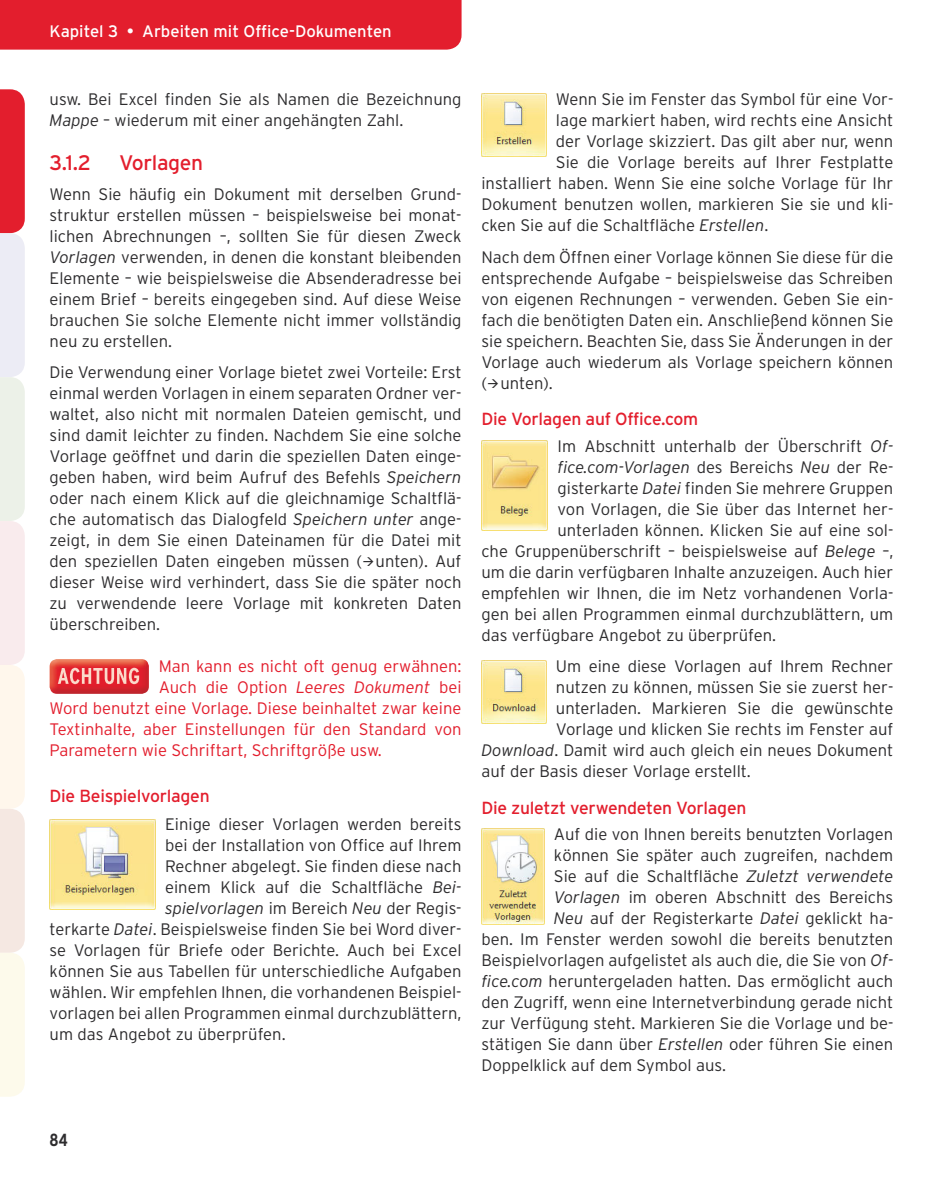
<style>
.page{position:relative;width:943px;height:1191px;background:#fff}
.page>*{position:absolute;margin:0;border:0;box-sizing:border-box;transform-origin:0 0}
.t1{font:21px "Interstate";letter-spacing:-.015em;color:#e31e2d}
.t2{font:17.5px "Interstate";letter-spacing:-.015em;color:#e31e2d}
.t3{font:700 condensed 17.5px "Interstate";color:#2d2c2e}
.t4{font:300 16.62px/21px "Interstate";color:#2d2c2e;text-align:justify}
.t5{font:300 16.62px "Interstate";color:#e31e2d}
.t6{font:16.62px "Interstate";color:#fff}
.t7{font:italic 300 16.62px "Interstate";color:#2d2c2e}
.s1{font-style:italic}
.s2{font-style:normal}
</style>
<div class="page">
<div style="left:0;top:0;width:461px;height:50px;background:#e31e2d"></div>
<svg style="left:0;top:89px;width:25px;height:1007px;background:#f3d3d1"></svg>
<img style="left:50px;top:659px;width:99px;height:35px">
<img style="left:58px;top:667px;width:81px;height:17px">
<img style="left:50px;top:819px;width:105px;height:90px">
<img style="left:481px;top:94px;width:65px;height:63px">
<img style="left:481px;top:440px;width:66px;height:90px">
<img style="left:481px;top:661px;width:65px;height:63px">
<img style="left:481px;top:828px;width:63px;height:96px">
<p class="t6" style="left:50px;top:22px;width:343px">Kapitel 3 • Arbeiten mit Office-Dokumenten</p>
<p class="t4" style="left:50px;top:89px;width:413px">usw. Bei Excel finden Sie als Namen die Bezeichnung<br><span class="s1">Mappe</span> – wiederum mit einer angehängten Zahl.</p>
<p class="t1" style="left:50px;top:151px;width:43px">3.1.2</p>
<p class="t1" style="left:119px;top:151px;width:86px">Vorlagen</p>
<p class="t4" style="left:50px;top:183px;width:413px">Wenn Sie häufig ein Dokument mit derselben Grund&shy;struktur ers tellen müssen – beispielsweise bei monat&shy;lichen Abrechnungen –, sollten Sie für diesen Zweck <span class="s1">Vorlagen</span> verwenden, in denen die konstant bleibenden Elemente – wie beispielsweise die Absenderadresse bei einem Brief – bereits eingegeben sind. Auf diese Weise brauchen Sie solche Elemente nicht immer vollständig neu zu erstellen.</p>
<p class="t4" style="left:50px;top:361px;width:413px">Die Verwendung einer Vorlage bietet zwei Vorteile: Erst einmal werden Vorlagen in einem separaten Ordner ver&shy;waltet, also nicht mit normalen Dateien gemischt, und sind damit leichter zu finden. Nachdem Sie eine solche Vorlage geöffnet und darin die speziellen Daten einge&shy;geben haben, wird beim Aufruf des Befehls <span class="s1">Speichern </span>oder nach einem Klick auf die gleichnamige Schaltflä&shy;che automatisch das Dialogfeld <span class="s1">Speichern unter</span> ange&shy;zeigt, in dem Sie einen Dateinamen für die Datei mit den speziellen Daten eingeben müssen (→unten). Auf dieser Weise wird verhindert, dass Sie die später noch zu verwendende leere Vorlage mit konkreten Daten überschreiben.</p>
<p class="t5" style="left:159px;top:657px;width:304px">Man kann es nicht oft genug erwähnen:</p>
<p class="t5" style="left:159px;top:678px;width:304px">Auch die Option <span class="s1">Leeres Dokument</span> bei</p>
<p class="t5" style="left:50px;top:699px;width:413px">Word benutzt eine Vorlage. Diese beinhaltet zwar keine</p>
<p class="t5" style="left:50px;top:720px;width:413px">Textinhalte, aber Einstellungen für den Standard von</p>
<p class="t5" style="left:50px;top:741px;width:334px">Parametern wie Schriftart, Schriftgröße usw.</p>
<p class="t2" style="left:50px;top:786px;width:161px">Die Beispielvorlagen</p>
<p class="t4" style="left:165px;top:813px;width:298px">Einige dieser Vorlagen werden bereits</p>
<p class="t4" style="left:165px;top:834px;width:298px">bei der Installation von Office auf Ihrem</p>
<p class="t4" style="left:165px;top:855px;width:298px">Rechner abgelegt. Sie finden diese nach</p>
<p class="t4" style="left:165px;top:876px;width:298px">einem Klick auf die Schaltfläche <span class="s1">Bei-</span></p>
<p class="t4" style="left:165px;top:897px;width:298px"><span class="s1">spielvorlagen</span> im Bereich <span class="s1">Neu</span> der Regis-</p>
<p class="t4" style="left:50px;top:918px;width:413px">terkarte <span class="s1">Datei</span>. Beispielsweise finden Sie bei Word diver-</p>
<p class="t4" style="left:50px;top:939px;width:413px">se Vorlagen für Briefe oder Berichte. Auch bei Excel</p>
<p class="t4" style="left:50px;top:960px;width:413px">können Sie aus Tabellen für unterschiedliche Aufgaben</p>
<p class="t4" style="left:50px;top:981px;width:413px">wählen. Wir empfehlen Ihnen, die vorhandenen Beispiel-</p>
<p class="t4" style="left:50px;top:1002px;width:413px">vorlagen bei allen Programmen einmal durchzublättern,</p>
<p class="t4" style="left:50px;top:1023px;width:237px">um das Angebot zu überprüfen.</p>
<p class="t4" style="left:556px;top:89px;width:339px">Wenn Sie im Fenster das Symbol für eine Vor-</p>
<p class="t4" style="left:556px;top:110px;width:339px">lage markiert haben, wird rechts eine Ansicht</p>
<p class="t4" style="left:556px;top:131px;width:339px">der Vorlage skizziert. Das gilt aber nur, wenn</p>
<p class="t4" style="left:556px;top:151px;width:339px">Sie die Vorlage bereits auf Ihrer Festplatte</p>
<p class="t4" style="left:481px;top:172px;width:413px">installiert haben. Wenn Sie eine solche Vorlage für Ihr</p>
<p class="t4" style="left:481px;top:193px;width:413px">Dokument benutzen wollen, markieren Sie sie und kli-</p>
<p class="t4" style="left:481px;top:214px;width:288px">cken Sie auf die Schaltfläche <span class="s1">Erstellen</span>.</p>
<p class="t4" style="left:481px;top:246px;width:413px">Nach dem Öffnen einer Vorlage können Sie diese für die entsprechende Aufgabe – beispielsweise das Schreiben von eigenen Rechnungen – verwenden. Geben Sie ein&shy;fach die benötigten Daten ein. Anschließend können Sie sie speichern. Beachten Sie, dass Sie Änderungen in der Vorlage auch wiederum als Vorlage speichern können (→unten).</p>
<p class="t2" style="left:481px;top:409px;width:218px">Die Vorlagen auf Office.com</p>
<p class="t4" style="left:557px;top:435px;width:337px">Im Abschnitt unterhalb der Überschrift <span class="s1">Of-</span></p>
<p class="t7" style="left:557px;top:457px;width:337px">fice.com-Vorlagen <span class="s2">des Bereichs</span> Neu <span class="s2">der Re-</span></p>
<p class="t4" style="left:557px;top:477px;width:337px">gisterkarte <span class="s1">Datei</span> finden Sie mehrere Gruppen</p>
<p class="t4" style="left:557px;top:498px;width:337px">von Vorlagen, die Sie über das Internet her-</p>
<p class="t4" style="left:557px;top:519px;width:337px">unterladen können. Klicken Sie auf eine sol-</p>
<p class="t4" style="left:481px;top:540px;width:413px">che Gruppenüberschrift – beispielsweise auf <span class="s1">Belege</span> –,</p>
<p class="t4" style="left:481px;top:561px;width:413px">um die darin verfügbaren Inhalte anzuzeigen. Auch hier</p>
<p class="t4" style="left:481px;top:582px;width:413px">empfehlen wir Ihnen, die im Netz vorhandenen Vorla-</p>
<p class="t4" style="left:481px;top:603px;width:413px">gen bei allen Programmen einmal durchzublättern, um</p>
<p class="t4" style="left:481px;top:624px;width:296px">das verfügbare Angebot zu überprüfen.</p>
<p class="t4" style="left:556px;top:656px;width:339px">Um eine diese Vorlagen auf Ihrem Rechner</p>
<p class="t4" style="left:556px;top:677px;width:339px">nutzen zu können, müssen Sie sie zuerst her-</p>
<p class="t4" style="left:556px;top:698px;width:339px">unterladen. Markieren Sie die gewünschte</p>
<p class="t4" style="left:556px;top:718px;width:339px">Vorlage und klicken Sie rechts im Fenster auf</p>
<p class="t4" style="left:481px;top:739px;width:413px"><span class="s1">Download</span>. Damit wird auch gleich ein neues Dokument</p>
<p class="t4" style="left:481px;top:760px;width:271px">auf der Basis dieser Vorlage erstellt.</p>
<p class="t2" style="left:481px;top:798px;width:266px">Die zuletzt verwendeten Vorlagen</p>
<p class="t4" style="left:554px;top:824px;width:341px">Auf die von Ihnen bereits benutzten Vorlagen</p>
<p class="t4" style="left:554px;top:845px;width:341px">können Sie später auch zugreifen, nachdem</p>
<p class="t4" style="left:554px;top:866px;width:341px">Sie auf die Schaltfläche <span class="s1">Zuletzt verwendete</span></p>
<p class="t4" style="left:554px;top:886px;width:341px"><span class="s1">Vorlagen</span> im oberen Abschnitt des Bereichs</p>
<p class="t4" style="left:554px;top:907px;width:341px"><span class="s1">Neu</span> auf der Registerkarte <span class="s1">Datei</span> geklickt ha-</p>
<p class="t4" style="left:481px;top:928px;width:413px">ben. Im Fenster werden sowohl die bereits benutzten</p>
<p class="t4" style="left:481px;top:949px;width:413px">Beispielvorlagen aufgelistet als auch die, die Sie von <span class="s1">Of-</span></p>
<p class="t4" style="left:481px;top:970px;width:413px"><span class="s1">fice.com</span> heruntergeladen hatten. Das ermöglicht auch</p>
<p class="t4" style="left:481px;top:991px;width:413px">den Zugriff, wenn eine Internetverbindung gerade nicht</p>
<p class="t4" style="left:481px;top:1012px;width:413px">zur Verfügung steht. Markieren Sie die Vorlage und be-</p>
<p class="t4" style="left:481px;top:1033px;width:413px">stätigen Sie dann über <span class="s1">Erstellen</span> oder führen Sie einen</p>
<p class="t4" style="left:481px;top:1054px;width:246px">Doppelklick auf dem Symbol aus.</p>
<p class="t3" style="left:50px;top:1129px;width:19px">84</p>
</div>
